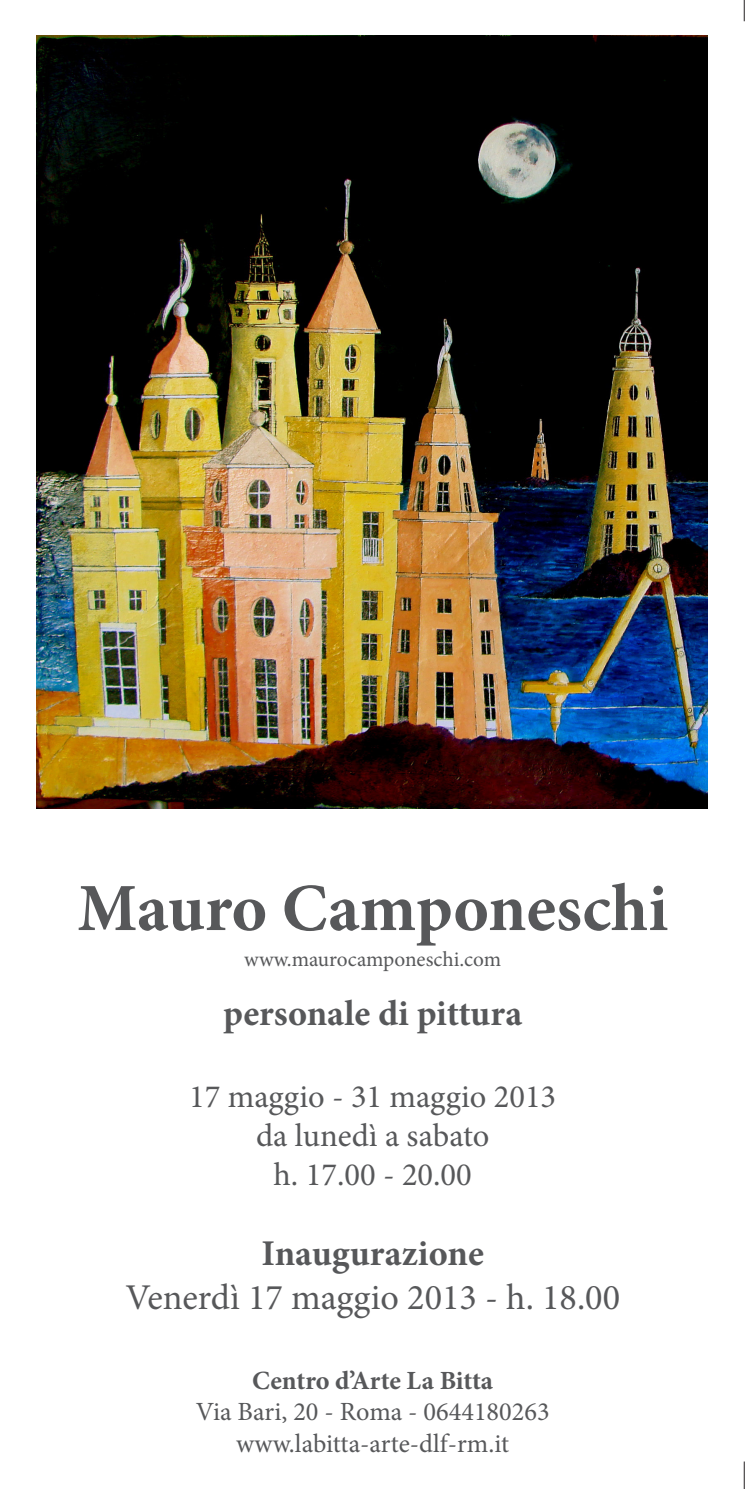
<style>
.page{position:relative;width:745px;height:1489px;background:#fff}
.page>*{position:absolute;margin:0;border:0;box-sizing:border-box;transform-origin:0 0}
.t1{font:700 67.5px "Minion Pro";color:#57585a}
.t2{font:700 36.25px "Minion Pro";color:#57585a}
.t3{font:36.25px "Minion Pro";color:#57585a}
.t4{font:32.5px "Minion Pro";color:#57585a}
.t5{font:26.25px "Minion Pro";color:#57585a}
.t6{font:700 26.25px "Minion Pro";letter-spacing:-.005em;color:#57585a}
.t7{font:21.25px "Minion Pro";color:#57585a}
</style>
<div class="page">
<img style="left:36px;top:35px;width:671px;height:773px">
<svg style="left:743px;top:0;width:1px;height:21px"></svg>
<svg style="left:743px;top:1461px;width:1px;height:27px"></svg>
<p class="t1" style="left:77px;top:860px;width:592px">Mauro Camponeschi</p>
<p class="t7" style="left:244px;top:945px;width:258px">www.maurocamponeschi.com</p>
<p class="t2" style="left:223px;top:987px;width:300px">personale di pittura</p>
<p class="t4" style="left:189px;top:1075px;width:368px">17 maggio - 31 maggio 2013</p>
<p class="t4" style="left:256px;top:1114px;width:235px">da lunedì a sabato</p>
<p class="t4" style="left:273px;top:1153px;width:200px">h. 17.00 - 20.00</p>
<p class="t2" style="left:261px;top:1227px;width:224px">Inaugurazione</p>
<p class="t3" style="left:125px;top:1272px;width:496px">Venerdì 17 maggio 2013 - h. 18.00</p>
<p class="t6" style="left:252px;top:1361px;width:242px">Centro d’Arte La Bitta</p>
<p class="t5" style="left:196px;top:1394px;width:355px">Via Bari, 20 - Roma - 0644180263</p>
<p class="t5" style="left:236px;top:1425px;width:274px">www.labitta-arte-dlf-rm.it</p>
</div>
